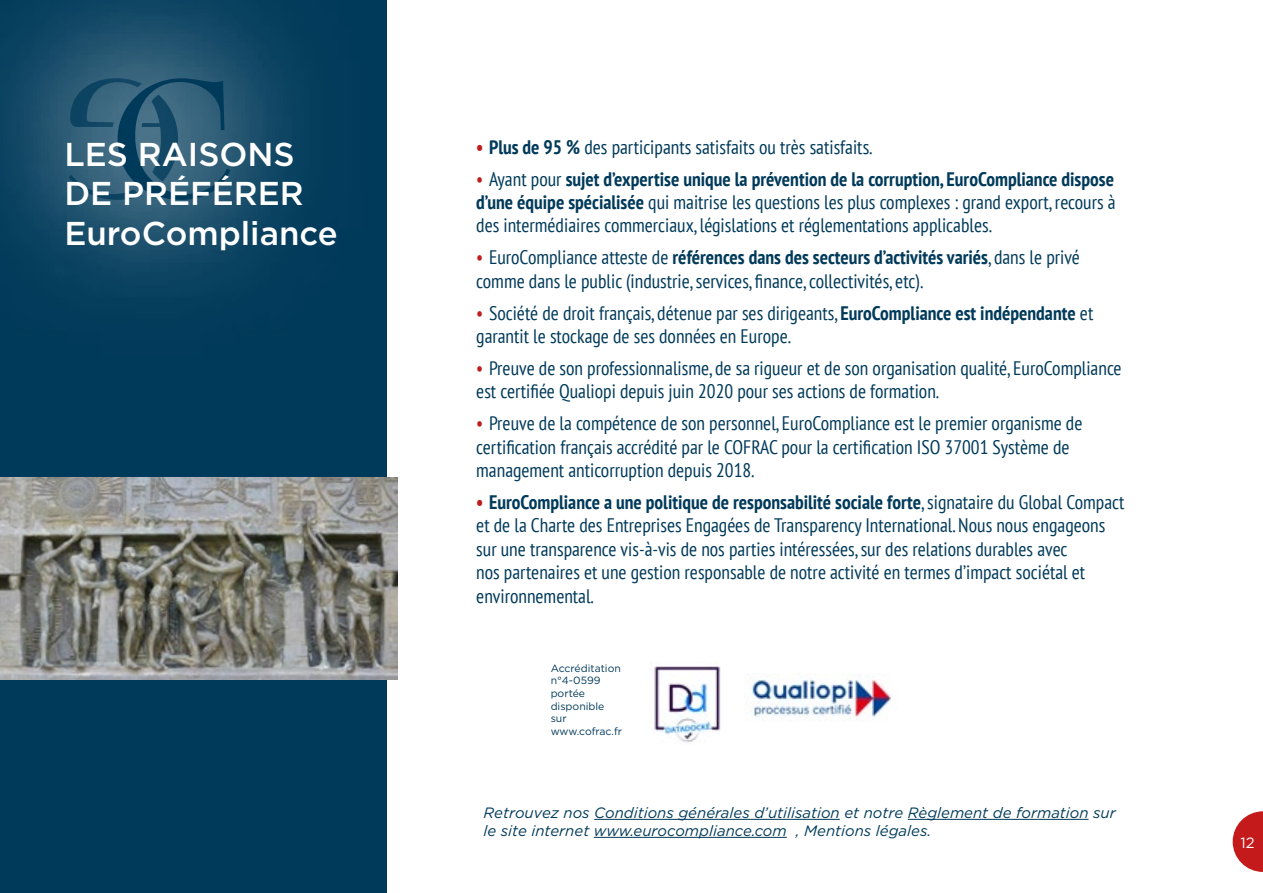
<style>
.page{position:relative;width:1263px;height:893px;background:#fff}
.page>*{position:absolute;margin:0;border:0;box-sizing:border-box;transform-origin:0 0}
.t1{font:500 33px/39.6px "Gotham";color:#fff}
.t2{font:condensed 19.5px/23.4px "PT Sans";color:#003a5a}
.t3{font:italic 15px/18px "Gotham";color:#003a5a}
.t4{font:14.85px "Gotham";color:#fff}
.t5{font:10.5px/12.6px "Gotham";color:#003a5a}
.s1{font-weight:700;color:#bd1d1d}
.s2{font-weight:700}
.s3{color:#bd1d1d}
</style>
<div class="page">
<div style="left:0;top:0;width:387px;height:893px;background:#003a5a"></div>
<svg style="left:1233px;top:811px;width:30px;height:61px"></svg>
<div style="left:0;top:0;width:397px;height:390px;background:#fff;opacity:.75"></div>
<div style="left:0;top:0;width:352px;height:325px;background:#fff;opacity:.75"></div>
<svg style="left:69px;top:78px;width:161px;height:122px"></svg>
<img style="left:0;top:477px;width:398px;height:202px">
<hr style="left:594px;top:819px;width:246px;height:1px;background:#003a5a">
<hr style="left:908px;top:819px;width:180px;height:1px;background:#003a5a">
<hr style="left:594px;top:837px;width:193px;height:1px;background:#003a5a">
<img style="left:654px;top:666px;width:67px;height:77px">
<img style="left:750px;top:673px;width:141px;height:48px">
<h1 class="t1" style="left:64px;top:134px;width:275px">LES RAISONS<br>DE PRÉFÉRER<br>EuroCompliance</h1>
<p class="t2" style="left:476px;top:135px;width:397px"><span class="s1">•</span> <span class="s2">Plus de 95 %</span> des participants satisfaits ou très satisfaits.</p>
<p class="t2" style="left:476px;top:167px;width:641px;text-align:justify"><span class="s3">•</span> Ayant pour <span class="s2">sujet d’expertise unique la prévention de la corruption, EuroCompliance dispose d’une équipe spécialisée</span> qui maitrise les questions les plus complexes : grand export, recours à des intermédiaires commerciaux, législations et réglementations applicables.</p>
<p class="t2" style="left:476px;top:245px;width:605px"><span class="s3">•</span> EuroCompliance atteste de <span class="s2">références dans des secteurs d’activités variés</span>, dans le privé comme dans le public (industrie, services, finance, collectivités, etc).</p>
<p class="t2" style="left:476px;top:301px;width:619px"><span class="s3">•</span> Société de droit français, détenue par ses dirigeants, <span class="s2">EuroCompliance est indépendante</span> et garantit le stockage de ses données en Europe.</p>
<p class="t2" style="left:476px;top:356px;width:647px"><span class="s3">•</span> Preuve de son professionnalisme, de sa rigueur et de son organisation qualité, EuroCompliance est certifiée Qualiopi depuis juin 2020 pour ses actions de formation.</p>
<p class="t2" style="left:476px;top:411px;width:608px"><span class="s3">•</span> Preuve de la compétence de son personnel, EuroCompliance est le premier organisme de certification français accrédité par le COFRAC pour la certification ISO 37001 Système de management anticorruption depuis 2018.</p>
<p class="t2" style="left:476px;top:490px;width:650px"><span class="s1">•</span> <span class="s2">EuroCompliance a une politique de responsabilité sociale forte</span>, signataire du Global Compact et de la Charte des Entreprises Engagées de Transparency International. Nous nous engageons sur une transparence vis-à-vis de nos parties intéressées, sur des relations durables avec<br>nos partenaires et une gestion responsable de notre activité en termes d’impact sociétal et environnemental.</p>
<p class="t5" style="left:551px;top:662px;width:73px">Accréditation n°4-0599 portée disponible sur www.cofrac.fr</p>
<p class="t3" style="left:483px;top:803px;width:634px">Retrouvez nos Conditions générales d’utilisation et notre Règlement de formation sur le site internet www.eurocompliance.com , Mentions légales.</p>
<p class="t4" style="left:1240px;top:833px;width:16px">12</p>
</div>
